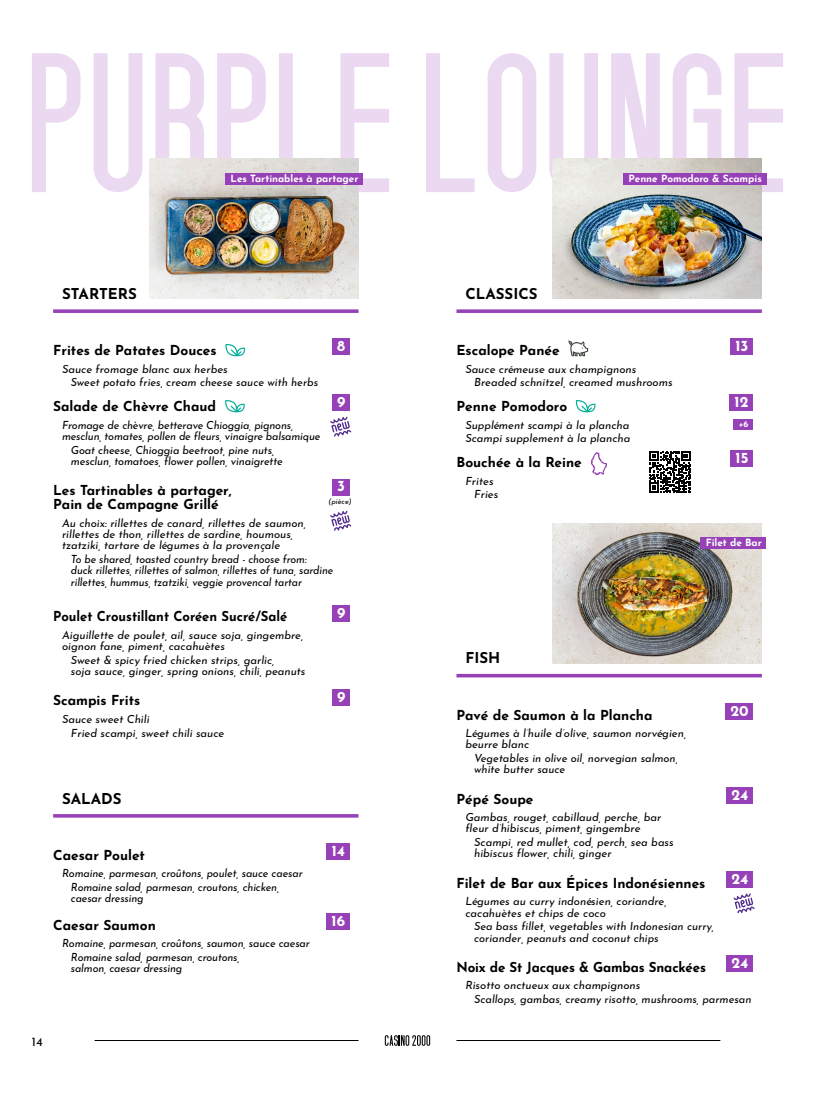
<style>
.page{position:relative;width:815px;height:1099px;background:#fff}
.page>*{position:absolute;margin:0;border:0;box-sizing:border-box;transform-origin:0 0}
.t1{font:700 15px "Josefin Sans";color:#000}
.t2{font:700 15px "Josefin Sans";color:#fff}
.t3{font:700 13.75px/14px "Josefin Sans";color:#000}
.t4{font:700 13.75px "Josefin Sans";color:#000;scale:.95 1}
.t5{font:12.5px "Josefin Sans";color:#000}
.t6{font:italic 11.25px/11.2px "Josefin Sans";color:#000}
.t7{font:italic 11.25px/13.8px "Josefin Sans";color:#000;scale:.96 1}
.t8{font:italic 11.25px/11.2px "Josefin Sans";color:#000;scale:.94 1}
.t9{font:italic 11.25px "Josefin Sans";color:#000;scale:.95 1}
.t10{font:700 10px "Josefin Sans";color:#fff}
.t11{font:700 8.75px "Josefin Sans";color:#fff}
.t12{font:italic 7.5px "Josefin Sans";color:#000}
</style>
<div class="page">
<svg style="left:385px;top:1035px;width:45px;height:10px"></svg>
<hr style="left:456px;top:1040px;width:264px;height:1px;background:#000">
<hr style="left:95px;top:1040px;width:264px;height:1px;background:#000">
<svg style="left:32px;top:53px;width:751px;height:139px"></svg>
<img style="left:553px;top:159px;width:209px;height:140px">
<hr style="left:53px;top:814px;width:306px;height:3px;background:#9641b7">
<div style="left:326px;top:843px;width:24px;height:17px;background:#9641b7"></div>
<div style="left:326px;top:913px;width:24px;height:17px;background:#9641b7"></div>
<svg style="left:53px;top:309px;width:306px;height:4px"></svg>
<svg style="left:225px;top:344px;width:20px;height:12px"></svg>
<svg style="left:225px;top:400px;width:20px;height:12px"></svg>
<div style="left:332px;top:338px;width:18px;height:17px;background:#9641b7"></div>
<div style="left:332px;top:394px;width:18px;height:17px;background:#9641b7"></div>
<div style="left:726px;top:871px;width:27px;height:17px;background:#9641b7"></div>
<div style="left:726px;top:955px;width:27px;height:17px;background:#9641b7"></div>
<div style="left:332px;top:478px;width:18px;height:17px;background:#9641b7"></div>
<div style="left:332px;top:604px;width:18px;height:17px;background:#9641b7"></div>
<div style="left:332px;top:689px;width:18px;height:16px;background:#9641b7"></div>
<svg style="left:456px;top:309px;width:306px;height:4px"></svg>
<svg style="left:568px;top:340px;width:20px;height:16px"></svg>
<svg style="left:576px;top:400px;width:20px;height:12px"></svg>
<div style="left:730px;top:338px;width:23px;height:17px;background:#9641b7"></div>
<div style="left:729px;top:394px;width:24px;height:17px;background:#9641b7"></div>
<div style="left:733px;top:419px;width:20px;height:10px;background:#9641b7"></div>
<div style="left:730px;top:450px;width:23px;height:17px;background:#9641b7"></div>
<svg style="left:591px;top:452px;width:16px;height:23px"></svg>
<img style="left:149px;top:159px;width:210px;height:140px">
<img style="left:553px;top:523px;width:209px;height:140px">
<hr style="left:456px;top:674px;width:306px;height:3px;background:#9641b7">
<div style="left:725px;top:703px;width:28px;height:16px;background:#9641b7"></div>
<div style="left:726px;top:787px;width:27px;height:16px;background:#9641b7"></div>
<svg style="left:330px;top:416px;width:21px;height:20px"></svg>
<svg style="left:734px;top:893px;width:21px;height:20px"></svg>
<svg style="left:330px;top:511px;width:21px;height:20px"></svg>
<div style="left:700px;top:537px;width:66px;height:12px;background:#9641b7"></div>
<div style="left:623px;top:173px;width:143px;height:11px;background:#9641b7"></div>
<div style="left:225px;top:173px;width:138px;height:11px;background:#9641b7"></div>
<svg style="left:649px;top:451px;width:42px;height:42px"></svg>
<p class="t10" style="left:231px;top:169px;width:129px">Les Tartinables à partager</p>
<p class="t10" style="left:628px;top:169px;width:135px">Penne Pomodoro &amp; Scampis</p>
<h1 class="t1" style="left:62px;top:280px;width:76px">STARTERS</h1>
<h1 class="t2" style="left:337px;top:332px;width:9px">8</h1>
<p class="t3" style="left:53px;top:341px;width:165px">Frites de Patates Douces</p>
<p class="t6" style="left:71px;top:361px;width:249px;line-height:13.8px;text-indent:-9px">Sauce fromage blanc aux herbes<br>Sweet potato fries, cream cheese sauce with herbs</p>
<p class="t3" style="left:53px;top:397px;width:165px">Salade de Chèvre Chaud</p>
<p class="t7" style="left:62px;top:418px;width:271px;line-height:11.2px">Fromage de chèvre, betterave Chioggia, pignons, mesclun, tomates, pollen de fleurs, vinaigre balsamique</p>
<p class="t6" style="left:71px;top:443px;width:214px">Goat cheese, Chioggia beetroot, pine nuts, mesclun, tomatoes, flower pollen, vinaigrette</p>
<p class="t3" style="left:53px;top:481px;width:180px">Les Tartinables à partager,<br>Pain de Campagne Grillé</p>
<p class="t6" style="left:62px;top:516px;width:246px">Au choix: rillettes de canard, rillettes de saumon, rillettes de thon, rillettes de sardine, houmous, tzatziki, tartare de légumes à la provençale</p>
<p class="t8" style="left:71px;top:552px;width:281px">To be shared, toasted country bread - choose from:<br>duck rillettes, rillettes of salmon, rillettes of tuna, sardine rillettes, hummus, tzatziki, veggie provencal tartar</p>
<p class="t4" style="left:53px;top:604px;width:248px">Poulet Croustillant Coréen Sucré/Salé</p>
<p class="t6" style="left:62px;top:628px;width:243px">Aiguillette de poulet, ail, sauce soja, gingembre, oignon fane, piment, cacahuètes</p>
<p class="t6" style="left:71px;top:653px;width:236px">Sweet &amp; spicy fried chicken strips, garlic,<br>soja sauce, ginger, spring onions, chili, peanuts</p>
<p class="t3" style="left:53px;top:691px;width:89px">Scampis Frits</p>
<p class="t6" style="left:71px;top:711px;width:155px;line-height:13.8px;text-indent:-9px">Sauce sweet Chili<br>Fried scampi, sweet chili sauce</p>
<h1 class="t2" style="left:337px;top:388px;width:10px">9</h1>
<h1 class="t2" style="left:337px;top:473px;width:9px">3</h1>
<p class="t12" style="left:329px;top:495px;width:25px">(pièce)</p>
<h1 class="t2" style="left:337px;top:599px;width:10px">9</h1>
<h1 class="t2" style="left:337px;top:683px;width:10px">9</h1>
<h1 class="t1" style="left:62px;top:785px;width:61px">SALADS</h1>
<p class="t3" style="left:53px;top:845px;width:93px">Caesar Poulet</p>
<p class="t7" style="left:71px;top:865px;width:243px;text-indent:-9px">Romaine, parmesan, croûtons, poulet, sauce caesar<br>Romaine salad, parmesan, croutons, chicken,</p>
<p class="t9" style="left:71px;top:888px;width:78px">caesar dressing</p>
<p class="t3" style="left:53px;top:915px;width:104px">Caesar Saumon</p>
<p class="t7" style="left:71px;top:935px;width:251px;text-indent:-9px">Romaine, parmesan, croûtons, saumon, sauce caesar<br>Romaine salad, parmesan, croutons,</p>
<p class="t9" style="left:71px;top:958px;width:119px">salmon, caesar dressing</p>
<h1 class="t2" style="left:332px;top:837px;width:15px">14</h1>
<h1 class="t2" style="left:332px;top:907px;width:15px">16</h1>
<p class="t5" style="left:32px;top:1030px;width:12px">14</p>
<h1 class="t1" style="left:465px;top:280px;width:74px">CLASSICS</h1>
<p class="t3" style="left:456px;top:341px;width:105px">Escalope Panée</p>
<p class="t6" style="left:474px;top:361px;width:200px;line-height:13.8px;text-indent:-9px">Sauce crémeuse aux champignons<br>Breaded schnitzel, creamed mushrooms</p>
<p class="t3" style="left:456px;top:397px;width:112px">Penne Pomodoro</p>
<p class="t6" style="left:465px;top:417px;width:167px;line-height:13.8px">Supplément scampi à la plancha<br>Scampi supplement à la plancha</p>
<p class="t3" style="left:456px;top:453px;width:127px">Bouchée à la Reine</p>
<p class="t6" style="left:474px;top:473px;width:26px;line-height:13.8px;text-indent:-9px">Frites<br>Fries</p>
<h1 class="t2" style="left:735px;top:332px;width:15px">13</h1>
<h1 class="t2" style="left:735px;top:388px;width:15px">12</h1>
<p class="t11" style="left:739px;top:416px;width:11px">+6</p>
<h1 class="t2" style="left:736px;top:445px;width:14px">15</h1>
<p class="t10" style="left:706px;top:534px;width:58px">Filet de Bar</p>
<h1 class="t1" style="left:465px;top:644px;width:36px">FISH</h1>
<p class="t3" style="left:456px;top:705px;width:198px">Pavé de Saumon à la Plancha</p>
<p class="t6" style="left:465px;top:726px;width:222px">Légumes à l’huile d’olive, saumon norvégien, beurre blanc</p>
<p class="t6" style="left:474px;top:751px;width:205px">Vegetables in olive oil, norvegian salmon, white butter sauce</p>
<p class="t3" style="left:456px;top:789px;width:79px">Pépé Soupe</p>
<p class="t6" style="left:465px;top:810px;width:198px">Gambas, rouget, cabillaud, perche, bar fleur d’hibiscus, piment, gingembre</p>
<p class="t6" style="left:474px;top:835px;width:201px">Scampi, red mullet, cod, perch, sea bass hibiscus flower, chili, ginger</p>
<h1 class="t2" style="left:730px;top:697px;width:20px">20</h1>
<h1 class="t2" style="left:731px;top:781px;width:19px">24</h1>
<p class="t3" style="left:456px;top:873px;width:250px">Filet de Bar aux Épices Indonésiennes</p>
<p class="t6" style="left:465px;top:894px;width:203px">Légumes au curry indonésien, coriandre, cacahuètes et chips de coco</p>
<p class="t6" style="left:474px;top:919px;width:242px">Sea bass fillet, vegetables with Indonesian curry, coriander, peanuts and coconut chips</p>
<h1 class="t2" style="left:731px;top:865px;width:19px">24</h1>
<h1 class="t2" style="left:731px;top:949px;width:19px">24</h1>
<p class="t3" style="left:456px;top:957px;width:251px">Noix de St Jacques &amp; Gambas Snackées</p>
<p class="t6" style="left:474px;top:977px;width:279px;line-height:13.8px;text-indent:-9px">Risotto onctueux aux champignons<br>Scallops, gambas, creamy risotto, mushrooms, parmesan</p>
</div>
